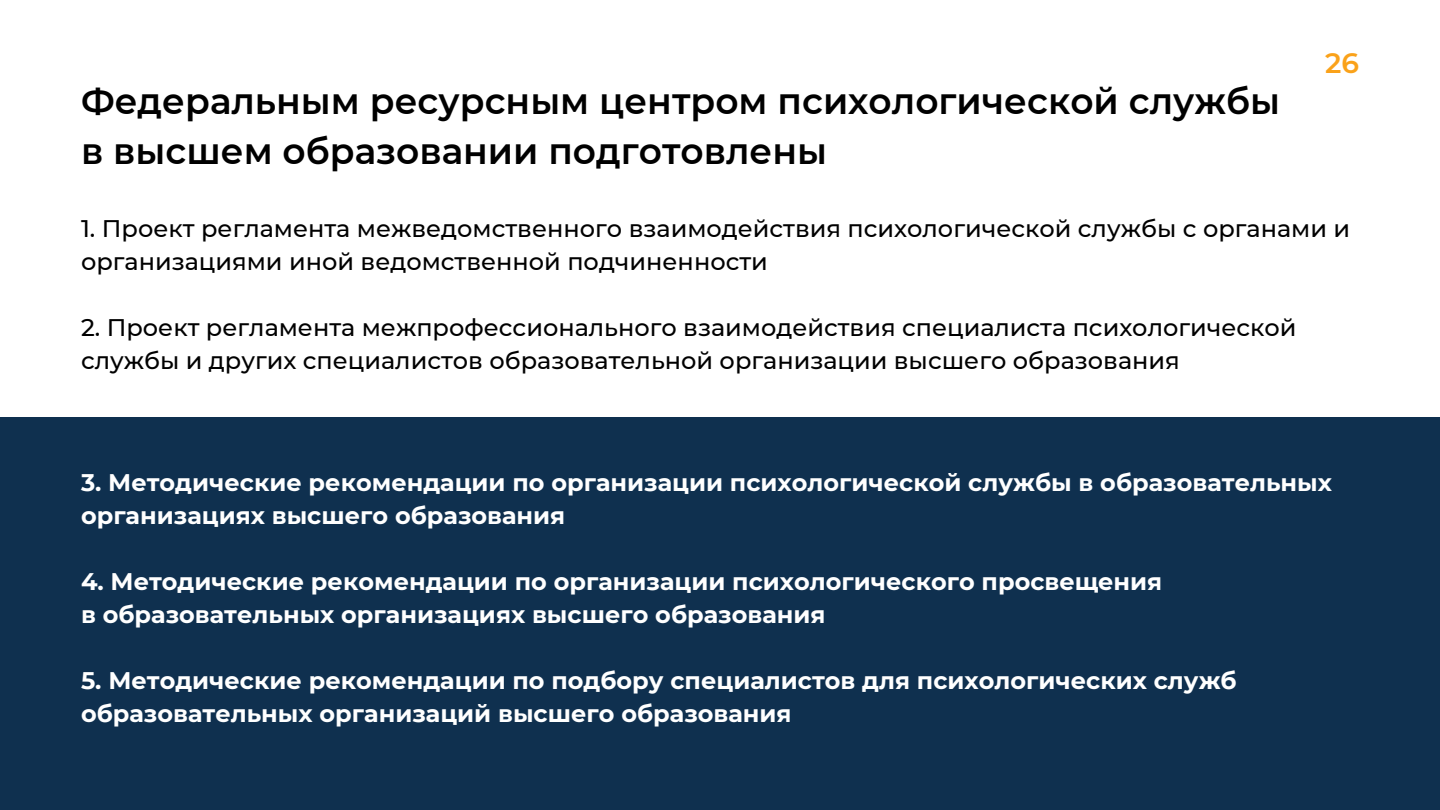
<style>
.page{position:relative;width:1440px;height:810px;background:#fff}
.page>*{position:absolute;margin:0;border:0;box-sizing:border-box;transform-origin:0 0}
.t1{font:600 36px/50.2px "Montserrat";color:#000}
.t2{font:600 28px "Montserrat";color:#faa21a}
.t3{font:700 24px/33px "Montserrat";color:#fff}
.t4{font:500 24px/33px "Montserrat";color:#000}
</style>
<div class="page">
<div style="left:0;top:417px;width:1440px;height:393px;background:#0f304f"></div>
<h1 class="t1" style="left:81px;top:76px;width:1201px">Федеральным ресурсным центром психологической службы в высшем образовании подготовлены</h1>
<p class="t2" style="left:1325px;top:46px;width:35px">26</p>
<p class="t4" style="left:81px;top:212px;width:1271px">1. Проект регламента межведомственного взаимодействия психологической службы с органами и организациями иной ведомственной подчиненности</p>
<p class="t4" style="left:81px;top:311px;width:1217px">2. Проект регламента межпрофессионального взаимодействия специалиста психологической службы и других специалистов образовательной организации высшего образования</p>
<p class="t3" style="left:81px;top:466px;width:1253px">3. Методические рекомендации по организации психологической службы в образовательных организациях высшего образования</p>
<p class="t3" style="left:81px;top:565px;width:1083px">4. Методические рекомендации по организации психологического просвещения в образовательных организациях высшего образования</p>
<p class="t3" style="left:81px;top:664px;width:1157px">5. Методические рекомендации по подбору специалистов для психологических служб образовательных организаций высшего образования</p>
</div>
